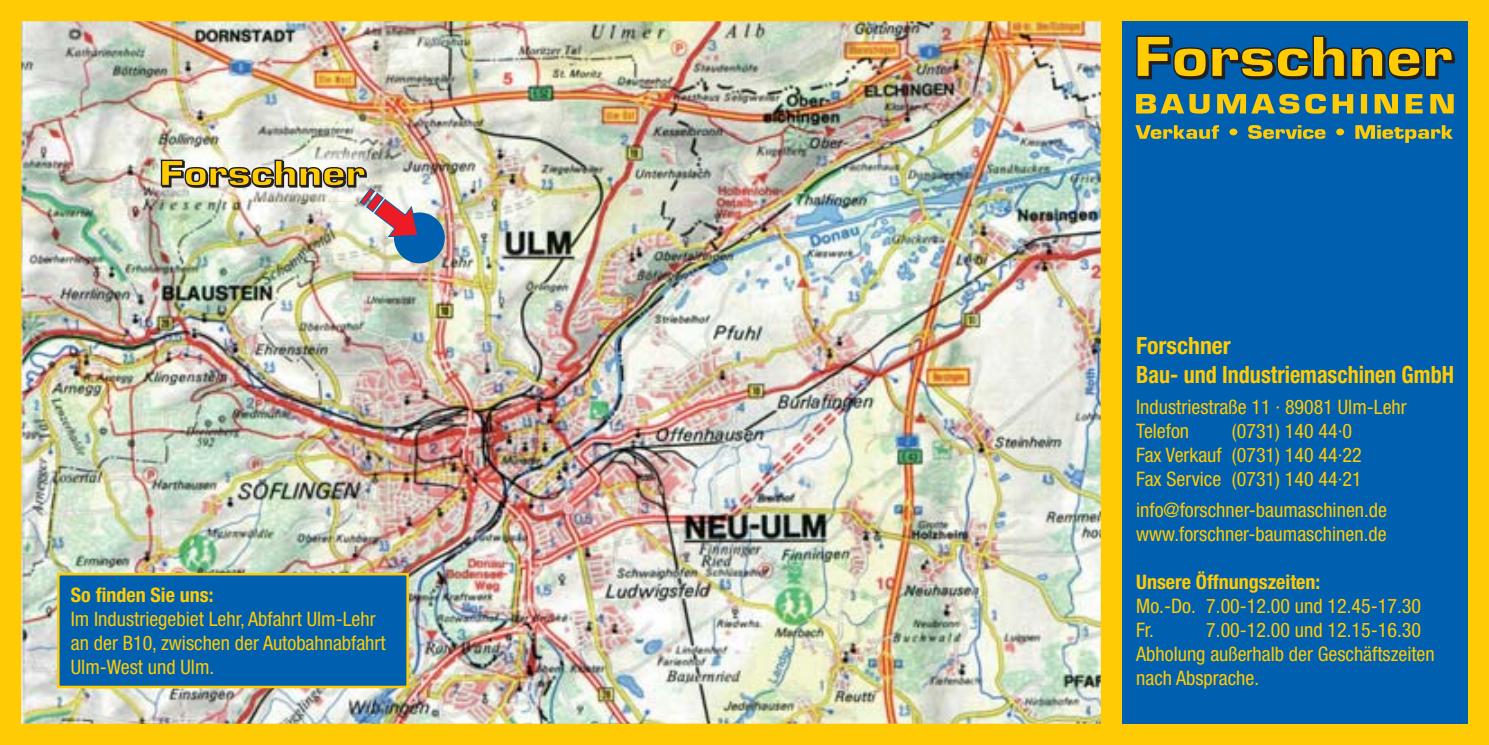
<style>
.page{position:relative;width:1489px;height:745px;background:#fff}
.page>*{position:absolute;margin:0;border:0;box-sizing:border-box;transform-origin:0 0}
.t1{font:700 condensed 23.75px/28.5px "Helvetica Neue LT";color:#ffcb04}
.t2{font:condensed 20px/24px "Helvetica Neue LT";color:#ffcb04}
.t3{font:700 condensed 20px "Helvetica Neue LT";color:#ffcb04}
</style>
<div class="page">
<div style="left:0;top:0;width:1488px;height:744px;background:#ffcb04"></div>
<img style="left:21px;top:21px;width:1079px;height:702px">
<img style="left:150px;top:148px;width:224px;height:53px;border-radius:14px">
<div style="left:1121px;top:21px;width:346px;height:702px;background:#0060af"></div>
<div style="left:394px;top:212px;width:51px;height:51px;background:#0060af;border-radius:50%"></div>
<div style="left:58px;top:573px;width:349px;height:113px;background:#0060af"></div>
<div style="left:57px;top:572px;width:352px;height:115px;border:2px solid #ffcb04"></div>
<svg style="left:1136px;top:35px;width:319px;height:45px"></svg>
<svg style="left:1135px;top:125px;width:317px;height:18px"></svg>
<svg style="left:1136px;top:94px;width:317px;height:20px"></svg>
<img style="left:160px;top:159px;width:259px;height:78px">
<p class="t3" style="left:71px;top:587px;width:144px">So finden Sie uns:</p>
<p class="t2" style="left:71px;top:609px;width:316px">Im Industriegebiet Lehr, Abfahrt Ulm-Lehr an der B10, zwischen der Autobahnabfahrt<br>Ulm-West und Ulm.</p>
<p class="t1" style="left:1136px;top:334px;width:319px">Forschner<br>Bau- und Industriemaschinen GmbH</p>
<p class="t2" style="left:1136px;top:397px;width:272px">Industriestraße 11 · 89081 Ulm-Lehr<br>Telefon</p>
<p class="t2" style="left:1136px;top:421px;width:227px;text-indent:96px">(0731) 140 44·0<br>Fax Verkauf (0731) 140 44·22<br>Fax Service (0731) 140 44·21</p>
<p class="t2" style="left:1136px;top:500px;width:252px">info@forschner-baumaschinen.de www.forschner-baumaschinen.de</p>
<p class="t3" style="left:1136px;top:574px;width:186px">Unsere Öffnungszeiten:</p>
<p class="t2" style="left:1136px;top:596px;width:286px">Mo.-Do. 7.00-12.00 und 12.45-17.30<br>Fr.</p>
<p class="t2" style="left:1136px;top:620px;width:300px;text-indent:70px">7.00-12.00 und 12.15-16.30<br>Abholung außerhalb der Geschäftszeiten nach Absprache.</p>
</div>
